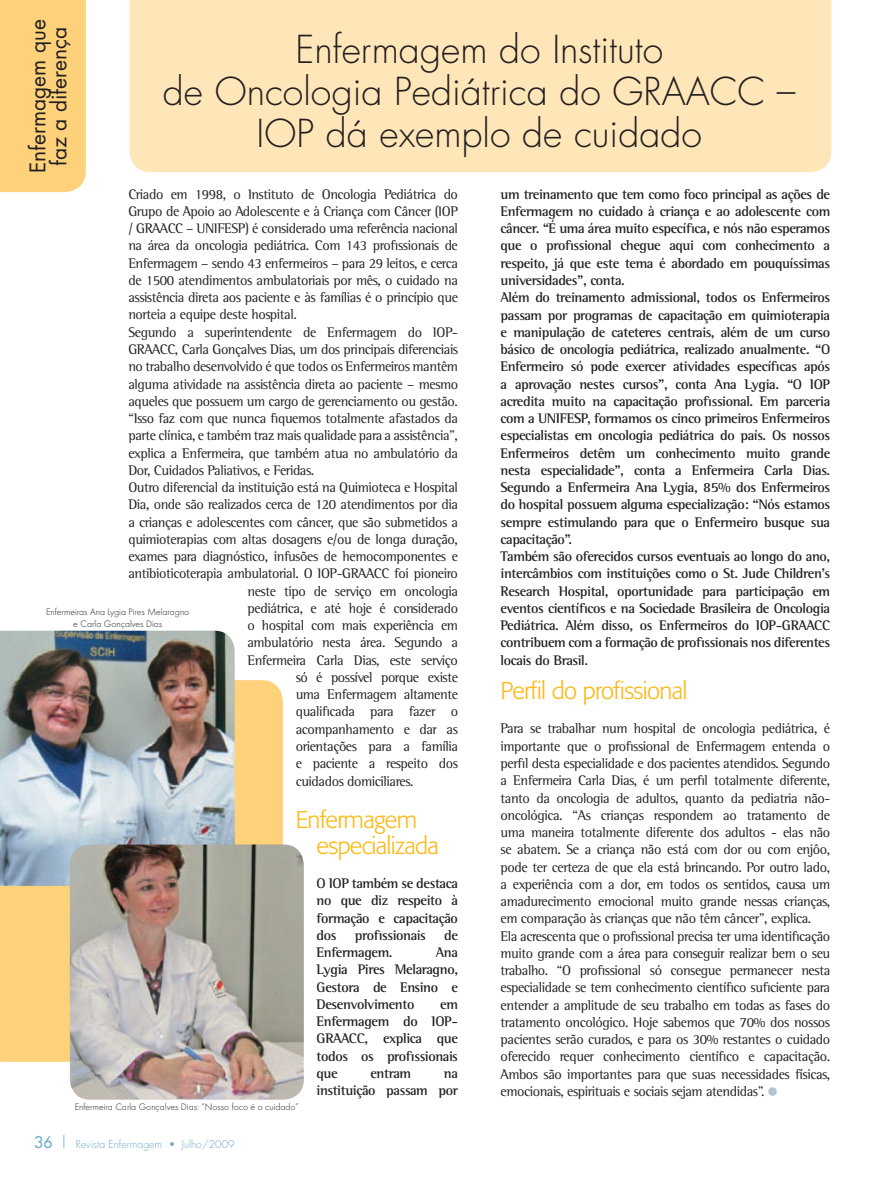
<style>
.page{position:relative;width:893px;height:1181px;background:#fff}
.page>*{position:absolute;margin:0;border:0;box-sizing:border-box;transform-origin:0 0}
.t1{font:300 37.5px/42px "Futura";color:#231f20;text-align:center}
.t2{font:300 24px/25.5px "Formata";letter-spacing:-.03em;color:#fcb814}
.t3{font:21px/21px "Futura";color:#231f20;text-align:center}
.t4{font:14.25px/17.2px "Rotis Semi Serif";letter-spacing:-.03em;color:#231f20}
.t5{font:700 14.25px/17.2px "Rotis Semi Serif";letter-spacing:-.03em;color:#231f20;text-align:justify}
.t6{font:300 10.5px "Futura";color:#71abcb}
.t7{font:300 9.75px/11.7px "Futura T";color:#231f20;text-align:center}
.s1{font-weight:400;font-size:15.75px}
.s2{font-size:15.75px}
</style>
<div class="page">
<div style="left:0;top:680px;width:283px;height:382px;background:#fed17b"></div>
<div style="left:129px;top:0;width:702px;height:172px;background:#fee6b9"></div>
<div style="left:768px;top:1087px;width:8px;height:9px;background:#b0c4d3;border-radius:50%"></div>
<img style="left:0;top:631px;width:235px;height:255px">
<img style="left:70px;top:844px;width:234px;height:255px">
<div style="left:0;top:0;width:86px;height:192px;background:#fed17b"></div>
<h3 class="t3" style="left:28px;top:173px;width:155px;rotate:-90deg">Enfermagem que faz a diferença</h3>
<h1 class="t1" style="left:163px;top:28px;width:634px">Enfermagem do Instituto<br>de Oncologia Pediátrica do GRAACC –<br>IOP dá exemplo de cuidado</h1>
<p class="t4" style="left:128px;top:185px;width:331px">Criado em 1998, o Instituto de Oncologia Pediátrica do</p>
<p class="t4" style="left:128px;top:202px;width:331px">Grupo de Apoio ao Adolescente e à Criança com Câncer (IOP</p>
<p class="t4" style="left:128px;top:220px;width:331px">/ GRAACC – UNIFESP) é considerado uma referência nacional</p>
<p class="t4" style="left:128px;top:237px;width:331px">na área da oncologia pediátrica. Com 143 profissionais de</p>
<p class="t4" style="left:128px;top:254px;width:331px">Enfermagem – sendo 43 enfermeiros – para 29 leitos, e cerca</p>
<p class="t4" style="left:128px;top:271px;width:331px">de 1500 atendimentos ambulatoriais por mês, o cuidado na</p>
<p class="t4" style="left:128px;top:289px;width:331px">assistência direta aos paciente e às famílias é o princípio que</p>
<p class="t4" style="left:128px;top:306px;width:170px">norteia a equipe deste hospital.</p>
<p class="t4" style="left:128px;top:323px;width:331px">Segundo a superintendente de Enfermagem do IOP-</p>
<p class="t4" style="left:128px;top:340px;width:331px">GRAACC, Carla Gonçalves Dias, um dos principais diferenciais</p>
<p class="t4" style="left:128px;top:358px;width:331px">no trabalho desenvolvido é que todos os Enfermeiros mantêm</p>
<p class="t4" style="left:128px;top:375px;width:331px">alguma atividade na assistência direta ao paciente – mesmo</p>
<p class="t4" style="left:128px;top:392px;width:331px">aqueles que possuem um cargo de gerenciamento ou gestão.</p>
<p class="t4" style="left:128px;top:410px;width:331px">“Isso faz com que nunca fiquemos totalmente afastados da</p>
<p class="t4" style="left:128px;top:427px;width:331px">parte clínica, e também traz mais qualidade para a assistência”,</p>
<p class="t4" style="left:128px;top:444px;width:331px">explica a Enfermeira, que também atua no ambulatório da</p>
<p class="t4" style="left:128px;top:461px;width:187px">Dor, Cuidados Paliativos, e Feridas.</p>
<p class="t4" style="left:128px;top:479px;width:331px">Outro diferencial da instituição está na Quimioteca e Hospital</p>
<p class="t4" style="left:128px;top:496px;width:331px">Dia, onde são realizados cerca de 120 atendimentos por dia</p>
<p class="t4" style="left:128px;top:513px;width:331px">a crianças e adolescentes com câncer, que são submetidos a</p>
<p class="t4" style="left:128px;top:530px;width:331px">quimioterapias com altas dosagens e/ou de longa duração,</p>
<p class="t4" style="left:128px;top:548px;width:331px">exames para diagnóstico, infusões de hemocomponentes e</p>
<p class="t4" style="left:128px;top:565px;width:331px">antibioticoterapia ambulatorial. O IOP-GRAACC foi pioneiro</p>
<p class="t4" style="left:247px;top:582px;width:212px">neste tipo de serviço em oncologia</p>
<p class="t4" style="left:247px;top:599px;width:212px">pediátrica, e até hoje é considerado</p>
<p class="t4" style="left:247px;top:617px;width:212px">o hospital com mais experiência em</p>
<p class="t4" style="left:247px;top:634px;width:212px">ambulatório nesta área. Segundo a</p>
<p class="t4" style="left:247px;top:651px;width:212px">Enfermeira Carla Dias, este serviço</p>
<p class="t4" style="left:296px;top:668px;width:164px">só é possível porque existe</p>
<p class="t4" style="left:296px;top:686px;width:164px">uma Enfermagem altamente</p>
<p class="t4" style="left:296px;top:703px;width:164px">qualificada para fazer o</p>
<p class="t4" style="left:296px;top:720px;width:164px">acompanhamento e dar as</p>
<p class="t4" style="left:296px;top:737px;width:164px">orientações para a família</p>
<p class="t4" style="left:296px;top:755px;width:164px">e paciente a respeito dos</p>
<p class="t4" style="left:296px;top:772px;width:119px">cuidados domiciliares.</p>
<h2 class="t2" style="left:316px;top:807px;width:124px;text-indent:-21px">Enfermagem especializada</h2>
<p class="t5" style="left:316px;top:874px;width:143px">O IOp também se destaca no que diz respeito à formação e capacitação dos</p>
<p class="t7" style="left:46px;top:606px;width:145px">Enfermeiras Ana Lygia Pires Melaragno e Carla Gonçalves Dias</p>
<p class="t5" style="left:355px;top:926px;width:72px">profissionais</p>
<p class="t5" style="left:444px;top:926px;width:15px">de</p>
<p class="t5" style="left:316px;top:943px;width:78px">Enfermagem.</p>
<p class="t5" style="left:316px;top:943px;width:143px;text-indent:119px">Ana Lygia pires Melaragno, Gestora de Ensino e Desenvolvimento</p>
<p class="t5" style="left:316px;top:995px;width:143px;text-indent:124px">em Enfermagem do IOp-GRAACC, explica que todos os profissionais que</p>
<p class="t5" style="left:370px;top:1064px;width:42px">entram</p>
<p class="t5" style="left:316px;top:1064px;width:143px;text-align:right">na<br>instituição passam por</p>
<p class="t7" style="left:75px;top:1101px;width:226px">Enfermeira Carla Gonçalves Dias: “Nosso foco é o cuidado”</p>
<p class="t6" style="left:34px;top:1137px;width:202px"><span class="s1">36</span> <span class="s2">|</span> Revista Enfermagem • Julho/2009</p>
<p class="t5" style="left:500px;top:185px;width:331px;text-align:left">um treinamento que tem como foco principal as ações de Enfermagem no cuidado à criança e ao adolescente com câncer. “É uma área muito específica, e nós não esperamos que o profissional chegue aqui com conhecimento a respeito, já que este tema é abordado em pouquíssimas universidades”, conta.<br>Além do treinamento admissional, todos os Enfermeiros passam por programas de capacitação em quimioterapia e manipulação de cateteres centrais, além de um curso básico de oncologia pediátrica, realizado anualmente. “O Enfermeiro só pode exercer atividades específicas após a aprovação nestes cursos”, conta Ana Lygia. “O IOp acredita muito na capacitação profissional. Em parceria com a UNIFESp, formamos os cinco primeiros Enfermeiros especialistas em oncologia pediátrica do país. Os nossos Enfermeiros detêm um conhecimento muito grande nesta especialidade”, conta a Enfermeira Carla Dias.<br>Segundo a Enfermeira Ana Lygia, 85% dos Enfermeiros do hospital possuem alguma especialização: “Nós estamos sempre estimulando para que o Enfermeiro busque sua capacitação”.<br>Também são oferecidos cursos eventuais ao longo do ano, intercâmbios com instituições como o St. Jude Children’s Research Hospital, oportunidade para participação em eventos científicos e na Sociedade Brasileira de Oncologia pediátrica. Além disso, os Enfermeiros do IOp-GRAACC contribuem com a formação de profissionais nos diferentes locais do Brasil.</p>
<h2 class="t2" style="left:500px;top:678px;width:188px">Perfil do profissional</h2>
<p class="t4" style="left:500px;top:720px;width:331px">Para se trabalhar num hospital de oncologia pediátrica, é importante que o profissional de Enfermagem entenda o perfil desta especialidade e dos pacientes atendidos. Segundo a Enfermeira Carla Dias, é um perfil totalmente diferente, tanto da oncologia de adultos, quanto da pediatria não&shy;oncológica. “As crianças respondem ao tratamento de uma maneira totalmente diferente dos adultos - elas não se abatem. Se a criança não está com dor ou com enjôo, pode ter certeza de que ela está brincando. Por outro lado, a experiência com a dor, em todos os sentidos, causa um amadurecimento emocional muito grande nessas crianças, em comparação às crianças que não têm câncer”, explica.<br>Ela acrescenta que o profissional precisa ter uma identificação muito grande com a área para conseguir realizar bem o seu trabalho. “O profissional só consegue permanecer nesta especialidade se tem conhecimento científico suficiente para entender a amplitude de seu trabalho em todas as fases do tratamento oncológico. Hoje sabemos que 70% dos nossos pacientes serão curados, e para os 30% restantes o cuidado oferecido requer conhecimento científico e capacitação.<br>Ambos são importantes para que suas necessidades físicas, emocionais, espirituais e sociais sejam atendidas”.</p>
</div>
